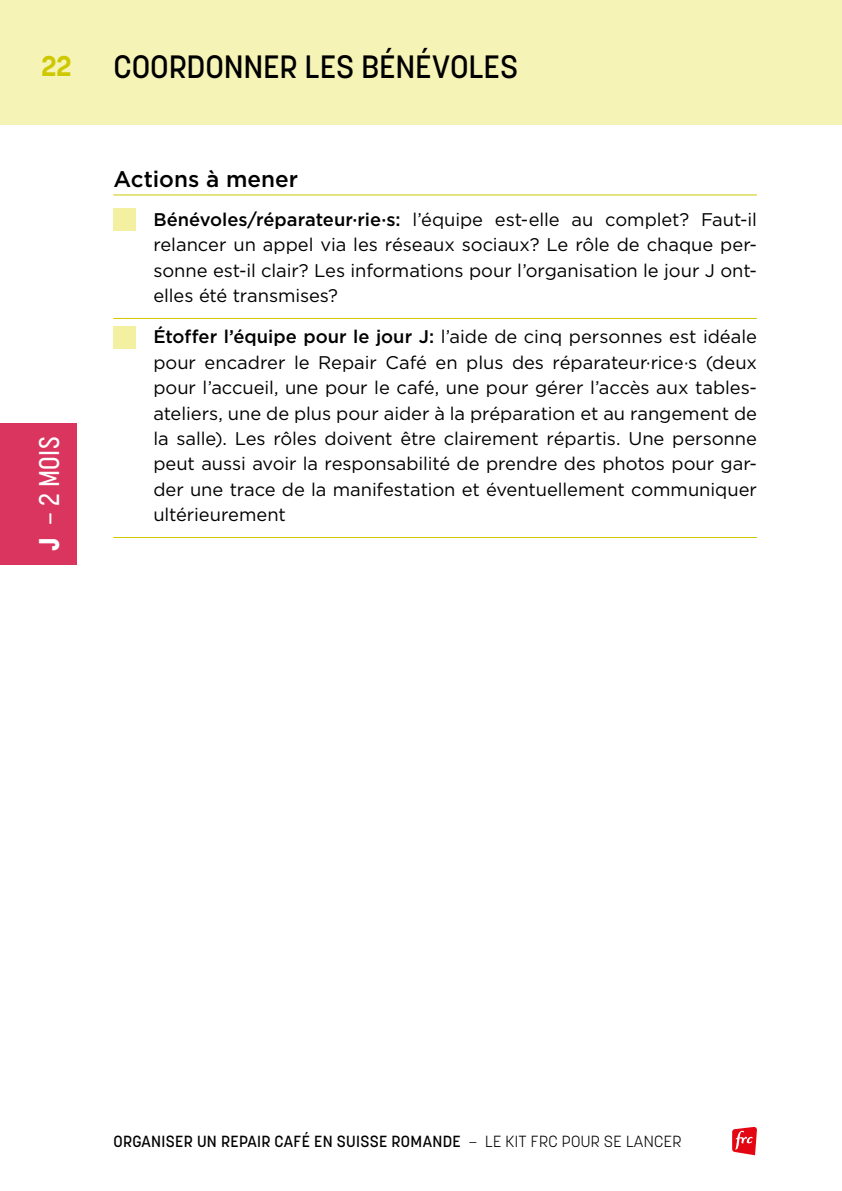
<style>
.page{position:relative;width:842px;height:1191px;background:#fff}
.page>*{position:absolute;margin:0;border:0;box-sizing:border-box;transform-origin:0 0}
.t1{font:500 32px "Korolev";letter-spacing:-.005em;color:#000}
.t2{font:500 28.2px "Korolev Condensed";color:#fff}
.t3{font:700 28.2px "Korolev";color:#cec800}
.t4{font:500 22.6px "Gotham";color:#000}
.t5{font:18.4px/25.4px "Gotham";letter-spacing:-.005em;color:#000;text-align:justify}
.t6{font:500 16px "Korolev";letter-spacing:.02em;color:#000}
.s1{font-weight:800}
.s2{font-weight:500}
.s3{font-weight:300}
</style>
<div class="page">
<svg style="left:732px;top:1126px;width:25px;height:29px"></svg>
<div style="left:0;top:0;width:842px;height:125px;background:#f6f3b6"></div>
<div style="left:0;top:423px;width:77px;height:141px;background:#da355e"></div>
<hr style="left:113px;top:195px;width:644px;height:1px;background:#cec800">
<hr style="left:113px;top:318px;width:644px;height:1px;background:#cec800">
<hr style="left:113px;top:537px;width:644px;height:1px;background:#cec800">
<div style="left:113px;top:208px;width:23px;height:23px;background:#f4f0a1"></div>
<div style="left:113px;top:326px;width:23px;height:23px;background:#f4f0a1"></div>
<h2 class="t3" style="left:41px;top:48px;width:32px">22</h2>
<h2 class="t2" style="left:33px;top:551px;width:116px;rotate:-90deg"><span class="s1">J</span> – 2 MOIS</h2>
<h1 class="t1" style="left:113px;top:46px;width:406px">COORDONNER LES BÉNÉVOLES</h1>
<p class="t4" style="left:113px;top:166px;width:186px">Actions à mener</p>
<p class="t5" style="left:153px;top:206px;width:605px"><span class="s2">Bénévoles/réparateur·rie·s:</span> l’équipe est-elle au complet? Faut-il relancer un appel via les réseaux sociaux? Le rôle de chaque per&shy;sonne est-il clair? Les informations pour l’organisation le jour J ont&shy;elles été transmises?</p>
<p class="t5" style="left:153px;top:324px;width:605px"><span class="s2">Étoffer l’équipe pour le jour J:</span> l’aide de cinq personnes est idéale pour encadrer le Repair Café en plus des réparateur·rice·s (deux pour l’accueil, une pour le café, une pour gérer l’accès aux tables&shy;ateliers, une de plus pour aider à la préparation et au rangement de la salle). Les rôles doivent être clairement répartis. Une personne peut aussi avoir la responsabilité de prendre des photos pour gar&shy;der une trace de la manifestation et éventuellement communiquer ultérieurement</p>
<p class="t6" style="left:113px;top:1131px;width:569px">ORGANISER UN REPAIR CAFÉ EN SUISSE ROMANDE <span class="s3">– LE KIT FRC POUR SE LANCER</span></p>
</div>
